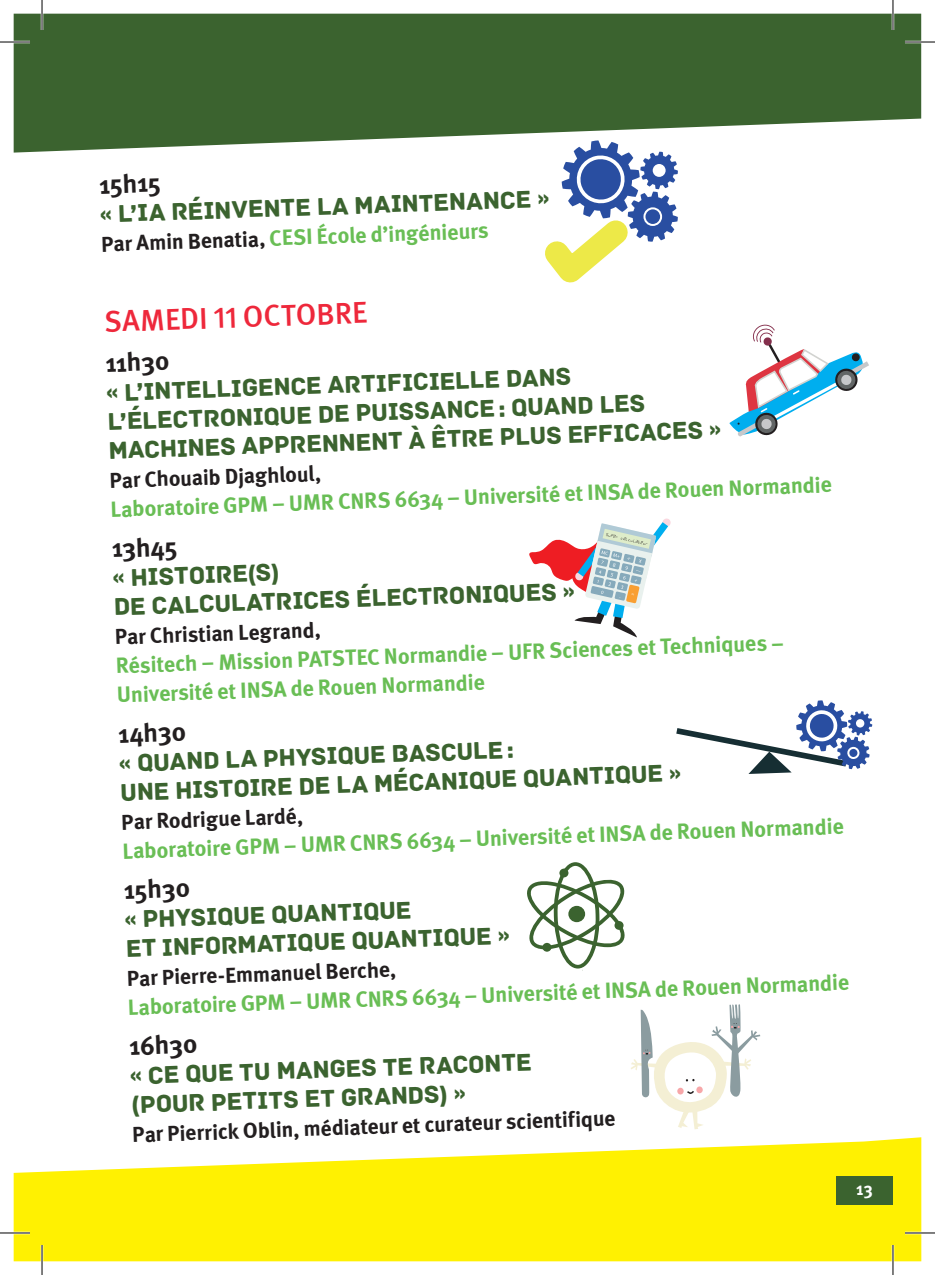
<style>
.page{position:relative;width:935px;height:1275px;background:#fff}
.page>*{position:absolute;margin:0;border:0;box-sizing:border-box;transform-origin:0 0}
.t1{font:500 30px "Meta Pro";color:#ee283b}
.t2{font:700 26px "Meta Pro";color:#231f20}
.t3{font:25.4px/29px "Archive";color:#3b632f}
.t4{font:700 22px/29px "Meta Pro";color:#69be55}
.t5{font:700 21.6px "Meta Pro";color:#231f20}
.t6{font:700 18px "Meta Pro";color:#fff;scale:.95 1}
.s1{font-size:21.6px;color:#231f20}
</style>
<div class="page">
<svg style="left:14px;top:1137px;width:907px;height:124px;fill:#fff101"></svg>
<svg style="left:14px;top:14px;width:907px;height:139px;fill:#3b632f"></svg>
<div style="left:836px;top:1176px;width:56px;height:28px;background:#3b632f"></div>
<svg style="left:529px;top:518px;width:142px;height:119px"></svg>
<svg style="left:729px;top:324px;width:140px;height:113px"></svg>
<svg style="left:523px;top:140px;width:154px;height:143px"></svg>
<svg style="left:631px;top:1004px;width:129px;height:125px"></svg>
<svg style="left:527px;top:862px;width:98px;height:109px"></svg>
<svg style="left:676px;top:700px;width:196px;height:74px"></svg>
<div style="left:855px;top:719px;width:9px;height:8px;background:#fff;border-radius:50%"></div>
<hr style="left:0;top:41px;width:30px;height:2px;background:#fff">
<hr style="left:904px;top:41px;width:30px;height:2px;background:#fff">
<hr style="left:0;top:1231px;width:30px;height:3px;background:#fff">
<hr style="left:904px;top:1231px;width:30px;height:3px;background:#fff">
<hr style="left:41px;top:0;width:2px;height:30px;background:#fff">
<hr style="left:41px;top:1245px;width:2px;height:30px;background:#fff">
<hr style="left:891px;top:0;width:3px;height:30px;background:#fff">
<hr style="left:891px;top:1245px;width:3px;height:30px;background:#fff">
<hr style="left:0;top:42px;width:30px;height:1px;background:#000">
<hr style="left:904px;top:42px;width:30px;height:1px;background:#000">
<hr style="left:0;top:1232px;width:30px;height:1px;background:#000">
<hr style="left:904px;top:1232px;width:30px;height:1px;background:#000">
<hr style="left:42px;top:0;width:1px;height:30px;background:#000">
<hr style="left:42px;top:1245px;width:1px;height:30px;background:#000">
<hr style="left:892px;top:0;width:1px;height:30px;background:#000">
<hr style="left:892px;top:1245px;width:1px;height:30px;background:#000">
<p class="t2" style="left:98px;top:164px;width:63px;rotate:-2deg">15h15</p>
<p class="t3" style="left:100px;top:200px;width:451px;rotate:-2deg">« L’IA réinvente la maintenance »</p>
<p class="t4" style="left:101px;top:228px;width:389px;rotate:-2deg"><span class="s1">Par Amin Benatia,</span> CESI École d’ingénieurs</p>
<p class="t1" style="left:103px;top:298px;width:265px;rotate:-2deg">SAMEDI 11 OCTOBRE</p>
<p class="t2" style="left:105px;top:343px;width:66px;rotate:-2deg">11h30</p>
<p class="t3" style="left:106px;top:378px;width:614px;rotate:-2deg">« L’intelligence artificielle dans l’électronique de puissance: quand les machines apprennent à être plus efficaces »</p>
<p class="t5" style="left:109px;top:464px;width:213px;rotate:-2deg">Par Chouaib Djaghloul,</p>
<p class="t4" style="left:110px;top:493px;width:723px;rotate:-2deg">Laboratoire GPM – UMR CNRS 6634 – Université et INSA de Rouen Normandie</p>
<p class="t2" style="left:111px;top:528px;width:67px;rotate:-2deg">13h45</p>
<p class="t3" style="left:112px;top:564px;width:462px;rotate:-2deg">« Histoire(s)<br>de calculatrices électroniques »</p>
<p class="t5" style="left:114px;top:620px;width:207px;rotate:-2deg">Par Christian Legrand,</p>
<p class="t4" style="left:115px;top:650px;width:670px;rotate:-2deg">Résitech – Mission PATSTEC Normandie – UFR Sciences et Techniques –<br>Université et INSA de Rouen Normandie</p>
<p class="t2" style="left:118px;top:713px;width:70px;rotate:-2deg">14h30</p>
<p class="t3" style="left:119px;top:749px;width:562px;rotate:-2deg">« Quand la physique bascule:<br>une histoire de la mécanique quantique »</p>
<p class="t5" style="left:121px;top:805px;width:183px;rotate:-2deg">Par Rodrigue Lardé,</p>
<p class="t4" style="left:122px;top:835px;width:723px;rotate:-2deg">Laboratoire GPM – UMR CNRS 6634 – Université et INSA de Rouen Normandie</p>
<p class="t2" style="left:123px;top:869px;width:68px;rotate:-2deg">15h30</p>
<p class="t3" style="left:124px;top:905px;width:385px;rotate:-2deg">« Physique quantique<br>et informatique quantique »</p>
<p class="t5" style="left:126px;top:961px;width:271px;rotate:-2deg">Par Pierre-Emmanuel Berche,</p>
<p class="t4" style="left:127px;top:991px;width:723px;rotate:-2deg">Laboratoire GPM – UMR CNRS 6634 – Université et INSA de Rouen Normandie</p>
<p class="t2" style="left:128px;top:1026px;width:70px;rotate:-2deg">16h30</p>
<p class="t3" style="left:130px;top:1061px;width:403px;rotate:-2deg">« Ce que tu manges te raconte (pour petits et grands) »</p>
<p class="t5" style="left:132px;top:1118px;width:485px;rotate:-2deg">Par Pierrick Oblin, médiateur et curateur scientifique</p>
<p class="t6" style="left:856px;top:1174px;width:19px">13</p>
</div>
